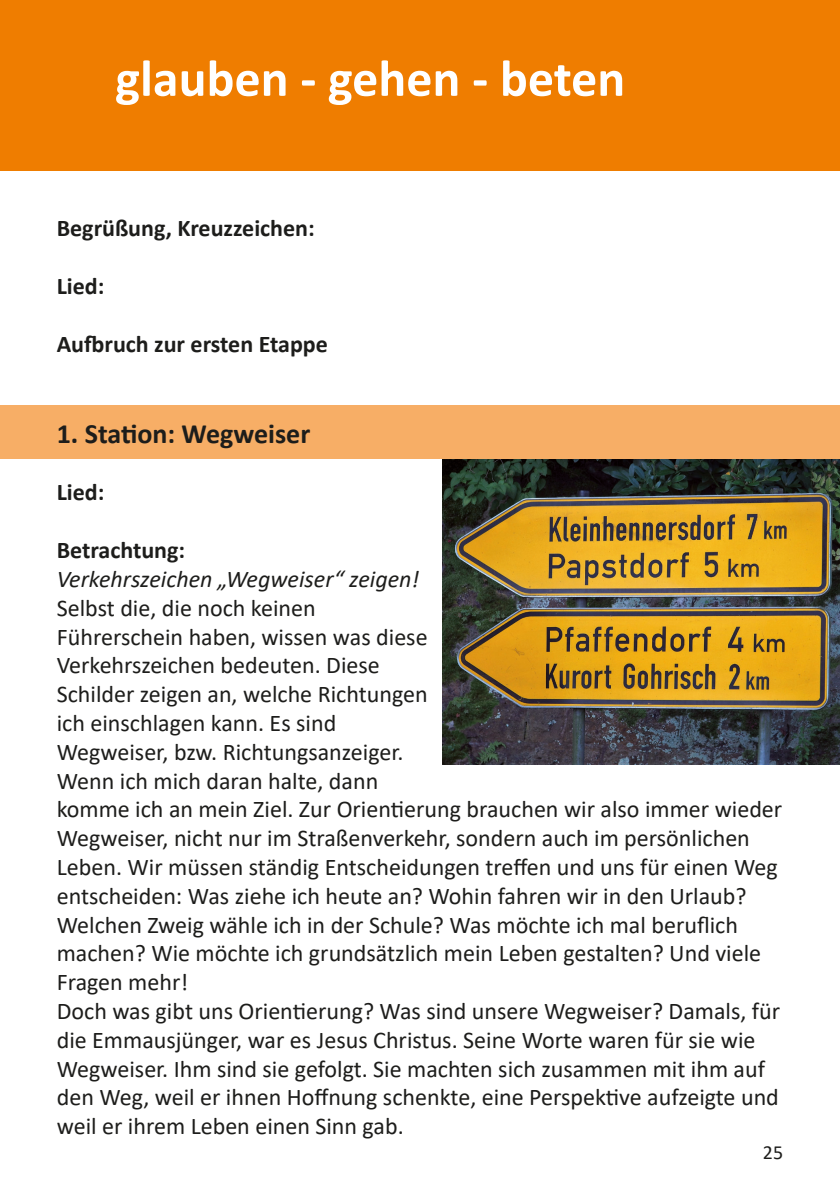
<style>
.page{position:relative;width:840px;height:1191px;background:#fff}
.page>*{position:absolute;margin:0;border:0;box-sizing:border-box;transform-origin:0 0}
.t1{font:700 52px "Calibri";color:#fff}
.t2{font:700 28px "Calibri";color:#1d1d1b}
.t3{font:24px/28.8px "Calibri";color:#1d1d1b}
.t4{font:700 24px "Calibri";color:#1d1d1b}
.t5{font:italic 24px "Calibri";color:#1d1d1b}
.t6{font:20px "Calibri";color:#1d1d1b}
</style>
<div class="page">
<img style="left:442px;top:459px;width:397px;height:305px">
<div style="left:0;top:405px;width:839px;height:54px;background:#f7ae66"></div>
<div style="left:0;top:0;width:839px;height:170px;background:#ef7d00"></div>
<h1 class="t1" style="left:115px;top:42px;width:511px">glauben - gehen - beten</h1>
<p class="t4" style="left:57px;top:211px;width:259px">Begrüßung, Kreuzzeichen:</p>
<p class="t4" style="left:57px;top:269px;width:49px">Lied:</p>
<p class="t4" style="left:57px;top:327px;width:272px">Aufbruch zur ersten Etappe</p>
<p class="t2" style="left:57px;top:414px;width:255px">1. Station: Wegweiser</p>
<p class="t4" style="left:57px;top:475px;width:49px">Lied:</p>
<p class="t4" style="left:57px;top:533px;width:130px">Betrachtung:</p>
<p class="t5" style="left:57px;top:562px;width:364px">Verkehrszeichen „Wegweiser“ zeigen!</p>
<p class="t3" style="left:57px;top:593px;width:726px">Selbst die, die noch keinen<br>Führerschein haben, wissen was diese<br>Verkehrszeichen bedeuten. Diese<br>Schilder zeigen an, welche Richtungen<br>ich einschlagen kann. Es sind<br>Wegweiser, bzw. Richtungsanzeiger.<br>Wenn ich mich daran halte, dann<br>komme ich an mein Ziel. Zur Orientierung brauchen wir also immer wieder Wegweiser, nicht nur im Straßenverkehr, sondern auch im persönlichen Leben. Wir müssen ständig Entscheidungen treffen und uns für einen Weg entscheiden: Was ziehe ich heute an? Wohin fahren wir in den Urlaub?<br>Welchen Zweig wähle ich in der Schule? Was möchte ich mal beruflich machen? Wie möchte ich grundsätzlich mein Leben gestalten? Und viele Fragen mehr!<br>Doch was gibt uns Orientierung? Was sind unsere Wegweiser? Damals, für die Emmausjünger, war es Jesus Christus. Seine Worte waren für sie wie Wegweiser. Ihm sind sie gefolgt. Sie machten sich zusammen mit ihm auf den Weg, weil er ihnen Hoffnung schenkte, eine Perspektive aufzeigte und weil er ihrem Leben einen Sinn gab.</p>
<p class="t6" style="left:762px;top:1138px;width:22px">25</p>
</div>
